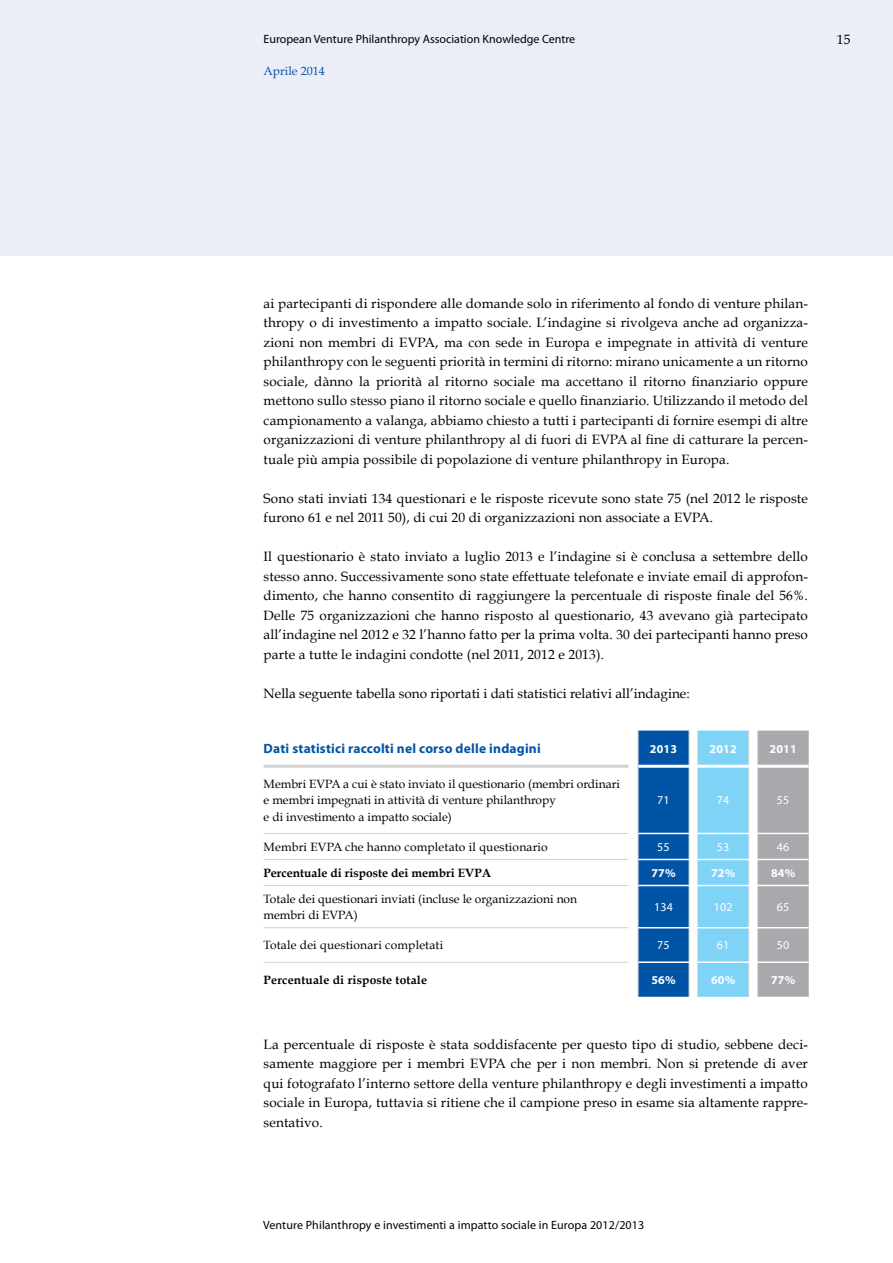
<style>
.page{position:relative;width:893px;height:1263px;background:#fff}
.page>*{position:absolute;margin:0;border:0;box-sizing:border-box;transform-origin:0 0}
.t1{font:13.5px/19.5px "Book Antiqua";letter-spacing:.01em;color:#000;text-align:justify}
.t2{font:700 13.5px "Myriad Pro";letter-spacing:.015em;color:#0054a6}
.t3{font:12px/16.5px "Book Antiqua";color:#000}
.t4{font:12px "Myriad Pro";color:#000}
.t5{font:700 12px "Book Antiqua";color:#000}
.t6{font:700 12px "Myriad Pro";letter-spacing:.015em;color:#fff}
.t7{font:12px "Myriad Pro";letter-spacing:.015em;color:#fff}
.t8{font:12px "Book Antiqua";color:#0054a6}
</style>
<div class="page">
<div style="left:0;top:0;width:893px;height:256px;background:#ebeef7"></div>
<svg style="left:638px;top:730px;width:171px;height:267px;background:#79a9cb"></svg>
<hr style="left:758px;top:961px;width:51px;height:2px;background:#fff">
<hr style="left:264px;top:833px;width:364px;height:1px;background:#d1d3d4">
<hr style="left:264px;top:859px;width:364px;height:1px;background:#d1d3d4">
<hr style="left:264px;top:885px;width:364px;height:1px;background:#d1d3d4">
<hr style="left:264px;top:927px;width:364px;height:1px;background:#d1d3d4">
<hr style="left:264px;top:962px;width:364px;height:1px;background:#d1d3d4">
<hr style="left:264px;top:765px;width:364px;height:3px;background:#d1d3d4">
<p class="t4" style="left:264px;top:32px;width:313px">European Venture Philanthropy Association Knowledge Centre</p>
<p class="t8" style="left:264px;top:64px;width:63px">Aprile 2014</p>
<p class="t1" style="left:837px;top:30px;width:15px">15</p>
<p class="t1" style="left:264px;top:293px;width:546px">ai partecipanti di rispondere alle domande solo in riferimento al fondo di venture philan&shy;thropy o di investimento a impatto sociale. L’indagine si rivolgeva anche ad organizza&shy;zioni non membri di EVPA, ma con sede in Europa e impegnate in attività di venture philanthropy con le seguenti priorità in termini di ritorno: mirano unicamente a un ritorno sociale, dànno la priorità al ritorno sociale ma accettano il ritorno finanziario oppure mettono sullo stesso piano il ritorno sociale e quello finanziario. Utilizzando il metodo del campionamento a valanga, abbiamo chiesto a tutti i partecipanti di fornire esempi di altre organizzazioni di venture philanthropy al di fuori di EVPA al fine di catturare la percen&shy;tuale più ampia possibile di popolazione di venture philanthropy in Europa.</p>
<p class="t1" style="left:264px;top:488px;width:546px">Sono stati inviati 134 questionari e le risposte ricevute sono state 75 (nel 2012 le risposte furono 61 e nel 2011 50), di cui 20 di organizzazioni non associate a EVPA.</p>
<p class="t1" style="left:264px;top:547px;width:546px">Il questionario è stato inviato a luglio 2013 e l’indagine si è conclusa a settembre dello stesso anno. Successivamente sono state effettuate telefonate e inviate email di approfon&shy;dimento, che hanno consentito di raggiungere la percentuale di risposte finale del 56%.<br>Delle 75 organizzazioni che hanno risposto al questionario, 43 avevano già partecipato all’indagine nel 2012 e 32 l’hanno fatto per la prima volta. 30 dei partecipanti hanno preso parte a tutte le indagini condotte (nel 2011, 2012 e 2013).</p>
<p class="t1" style="left:264px;top:683px;width:428px">Nella seguente tabella sono riportati i dati statistici relativi all’indagine:</p>
<p class="t2" style="left:264px;top:740px;width:279px">Dati statistici raccolti nel corso delle indagini</p>
<p class="t6" style="left:650px;top:741px;width:29px">2013</p>
<p class="t6" style="left:710px;top:741px;width:29px">2012</p>
<p class="t6" style="left:770px;top:741px;width:29px">2011</p>
<p class="t3" style="left:264px;top:775px;width:358px">Membri EVPA a cui è stato inviato il questionario (membri ordinari e membri impegnati in attività di venture philanthropy<br>e di investimento a impatto sociale)</p>
<p class="t7" style="left:657px;top:793px;width:14px">71</p>
<p class="t7" style="left:717px;top:793px;width:14px">74</p>
<p class="t7" style="left:777px;top:793px;width:14px">55</p>
<p class="t3" style="left:264px;top:838px;width:286px">Membri EVPA che hanno completato il questionario</p>
<p class="t7" style="left:657px;top:839px;width:14px">55</p>
<p class="t7" style="left:717px;top:839px;width:14px">53</p>
<p class="t7" style="left:777px;top:839px;width:14px">46</p>
<p class="t5" style="left:264px;top:866px;width:229px">Percentuale di risposte dei membri EVPA</p>
<p class="t6" style="left:651px;top:865px;width:26px">77%</p>
<p class="t6" style="left:711px;top:865px;width:26px">72%</p>
<p class="t6" style="left:771px;top:865px;width:26px">84%</p>
<p class="t3" style="left:264px;top:890px;width:315px">Totale dei questionari inviati (incluse le organizzazioni non membri di EVPA)</p>
<p class="t7" style="left:654px;top:900px;width:20px">134</p>
<p class="t7" style="left:714px;top:900px;width:20px">102</p>
<p class="t7" style="left:777px;top:900px;width:14px">65</p>
<p class="t3" style="left:264px;top:937px;width:181px">Totale dei questionari completati</p>
<p class="t7" style="left:657px;top:938px;width:14px">75</p>
<p class="t7" style="left:717px;top:938px;width:14px">61</p>
<p class="t7" style="left:777px;top:938px;width:14px">50</p>
<p class="t5" style="left:264px;top:973px;width:165px">Percentuale di risposte totale</p>
<p class="t6" style="left:651px;top:972px;width:26px">56%</p>
<p class="t6" style="left:711px;top:972px;width:26px">60%</p>
<p class="t6" style="left:771px;top:972px;width:26px">77%</p>
<p class="t1" style="left:264px;top:1034px;width:546px">La percentuale di risposte è stata soddisfacente per questo tipo di studio, sebbene deci&shy;samente maggiore per i membri EVPA che per i non membri. Non si pretende di aver qui fotografato l’interno settore della venture philanthropy e degli investimenti a impatto sociale in Europa, tuttavia si ritiene che il campione preso in esame sia altamente rappre&shy;sentativo.</p>
<p class="t4" style="left:263px;top:1217px;width:383px">Venture Philanthropy e investimenti a impatto sociale in Europa 2012/2013</p>
</div>
